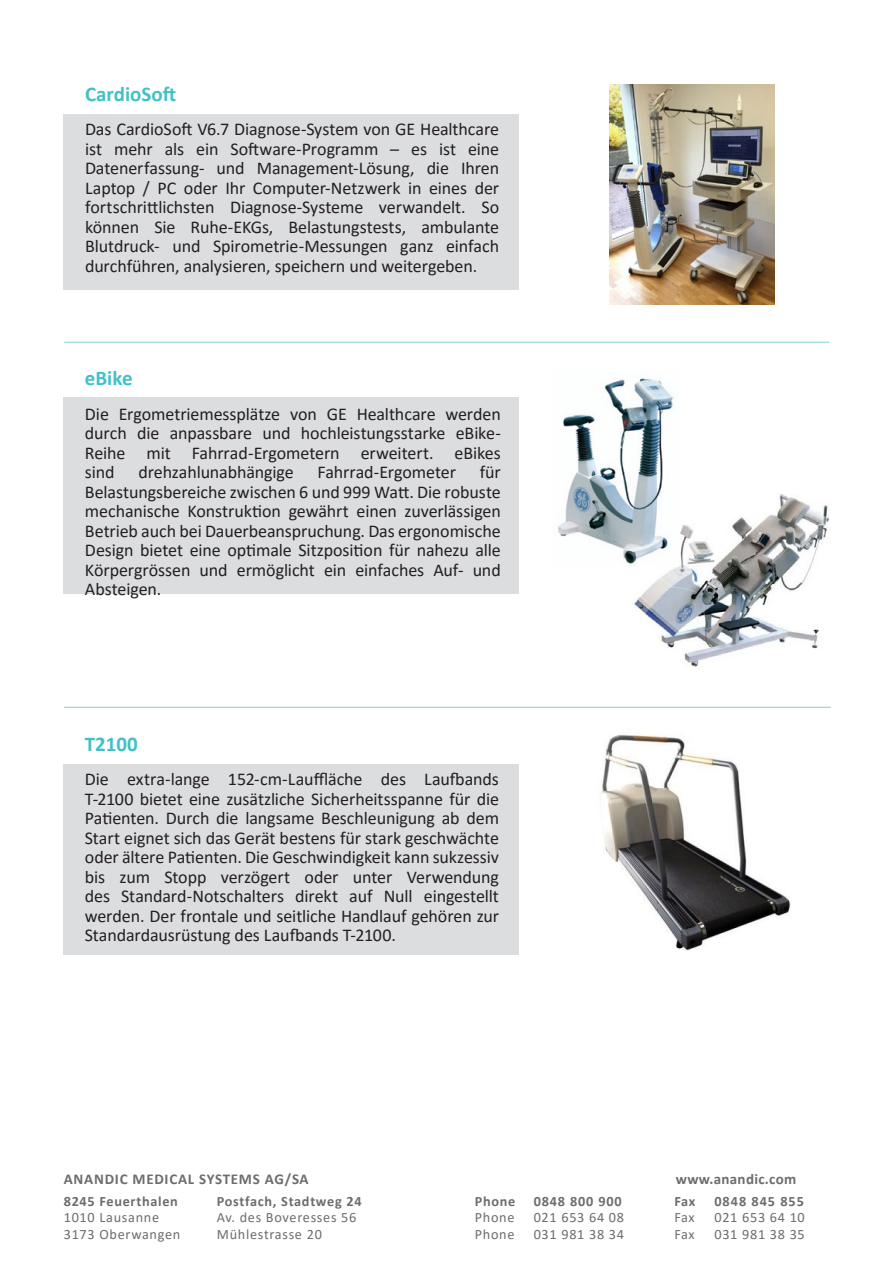
<style>
.page{position:relative;width:893px;height:1263px;background:#fff}
.page>*{position:absolute;margin:0;border:0;box-sizing:border-box;transform-origin:0 0}
.t1{font:700 21px "Calibri";color:#41c1c6}
.t2{font:18px/19.5px "Calibri";letter-spacing:-.005em;color:#231f20;text-align:justify}
.t3{font:700 15px "Calibri";letter-spacing:.045em;color:#6c6d70}
.t4{font:700 15px "Calibri";letter-spacing:.02em;color:#6c6d70}
.t5{font:14.25px "Calibri";letter-spacing:.05em;color:#6c6d70}
.t6{font:700 14.25px "Calibri";letter-spacing:.05em;color:#6c6d70}
.t7{font:700 14.25px "Calibri";letter-spacing:.07em;color:#6c6d70}
</style>
<div class="page">
<div style="left:64px;top:764px;width:455px;height:191px;background:#dcdddf"></div>
<div style="left:64px;top:114px;width:455px;height:176px;background:#dcdddf"></div>
<hr style="left:64px;top:342px;width:765px;height:1px;background:#84d0d5">
<div style="left:64px;top:397px;width:455px;height:197px;background:#dcdddf"></div>
<hr style="left:64px;top:707px;width:767px;height:1px;background:#84d0d5">
<img style="left:634px;top:494px;width:196px;height:173px">
<img style="left:558px;top:378px;width:121px;height:188px">
<img style="left:602px;top:734px;width:189px;height:217px">
<img style="left:610px;top:85px;width:165px;height:220px">
<p class="t1" style="left:85px;top:79px;width:93px">CardioSoft</p>
<p class="t2" style="left:85px;top:119px;width:416px">Das CardioSoft V6.7 Diagnose-System von GE Healthcare ist mehr als ein Software-Programm – es ist eine Datenerfassung- und Management-Lösung, die Ihren Laptop / PC oder Ihr Computer-Netzwerk in eines der fortschrittlichsten Diagnose-Systeme verwandelt. So können Sie Ruhe-EKGs, Belastungstests, ambulante Blutdruck- und Spirometrie-Messungen ganz einfach durchführen, analysieren, speichern und weitergeben.</p>
<p class="t1" style="left:85px;top:364px;width:49px">eBike</p>
<p class="t2" style="left:85px;top:404px;width:417px">Die Ergometriemessplätze von GE Healthcare werden durch die anpassbare und hochleistungsstarke eBike-Reihe mit Fahrrad-Ergometern erweitert. eBikes sind</p>
<p class="t2" style="left:85px;top:462px;width:417px;text-indent:395px">für Belastungsbereiche zwischen 6 und 999 Watt. Die robuste mechanische Konstruktion gewährt einen zuverlässigen Betrieb auch bei Dauerbeanspruchung. Das ergonomische Design bietet eine optimale Sitzposition für nahezu alle Körpergrössen und ermöglicht ein einfaches Auf- und Absteigen.</p>
<p class="t2" style="left:138px;top:462px;width:157px">drehzahlunabhängige</p>
<p class="t2" style="left:318px;top:462px;width:140px">Fahrrad-Ergometer</p>
<p class="t1" style="left:85px;top:729px;width:54px">T2100</p>
<p class="t2" style="left:85px;top:769px;width:416px">Die extra-lange 152-cm-Lauffläche des Laufbands T-2100 bietet eine zusätzliche Sicherheitsspanne für die Patienten. Durch die langsame Beschleunigung ab dem Start eignet sich das Gerät bestens für stark geschwächte oder ältere Patienten. Die Geschwindigkeit kann sukzessiv bis zum Stopp verzögert oder unter Verwendung des Standard-Notschalters direkt auf Null eingestellt werden. Der frontale und seitliche Handlauf gehören zur Standardausrüstung des Laufbands T-2100.</p>
<p class="t3" style="left:64px;top:1169px;width:246px">ANANDIC MEDICAL SYSTEMS AG/SA</p>
<p class="t4" style="left:676px;top:1169px;width:122px">www.anandic.com</p>
<p class="t6" style="left:64px;top:1191px;width:116px">8245 Feuerthalen</p>
<p class="t6" style="left:217px;top:1191px;width:146px">Postfach, Stadtweg 24</p>
<p class="t6" style="left:475px;top:1191px;width:42px">Phone</p>
<p class="t6" style="left:534px;top:1191px;width:90px">0848 800 900</p>
<p class="t6" style="left:674px;top:1191px;width:23px">Fax</p>
<p class="t7" style="left:714px;top:1191px;width:91px">0848 845 855</p>
<p class="t5" style="left:64px;top:1208px;width:97px">1010 Lausanne</p>
<p class="t5" style="left:217px;top:1208px;width:141px">Av. des Boveresses 56</p>
<p class="t5" style="left:475px;top:1208px;width:41px">Phone</p>
<p class="t5" style="left:534px;top:1208px;width:92px">021 653 64 08</p>
<p class="t5" style="left:674px;top:1208px;width:22px">Fax</p>
<p class="t5" style="left:714px;top:1208px;width:92px">021 653 64 10</p>
<p class="t5" style="left:64px;top:1224px;width:118px">3173 Oberwangen</p>
<p class="t5" style="left:217px;top:1224px;width:107px">Mühlestrasse 20</p>
<p class="t5" style="left:475px;top:1224px;width:41px">Phone</p>
<p class="t5" style="left:534px;top:1224px;width:92px">031 981 38 34</p>
<p class="t5" style="left:674px;top:1224px;width:22px">Fax</p>
<p class="t5" style="left:714px;top:1224px;width:92px">031 981 38 35</p>
</div>
